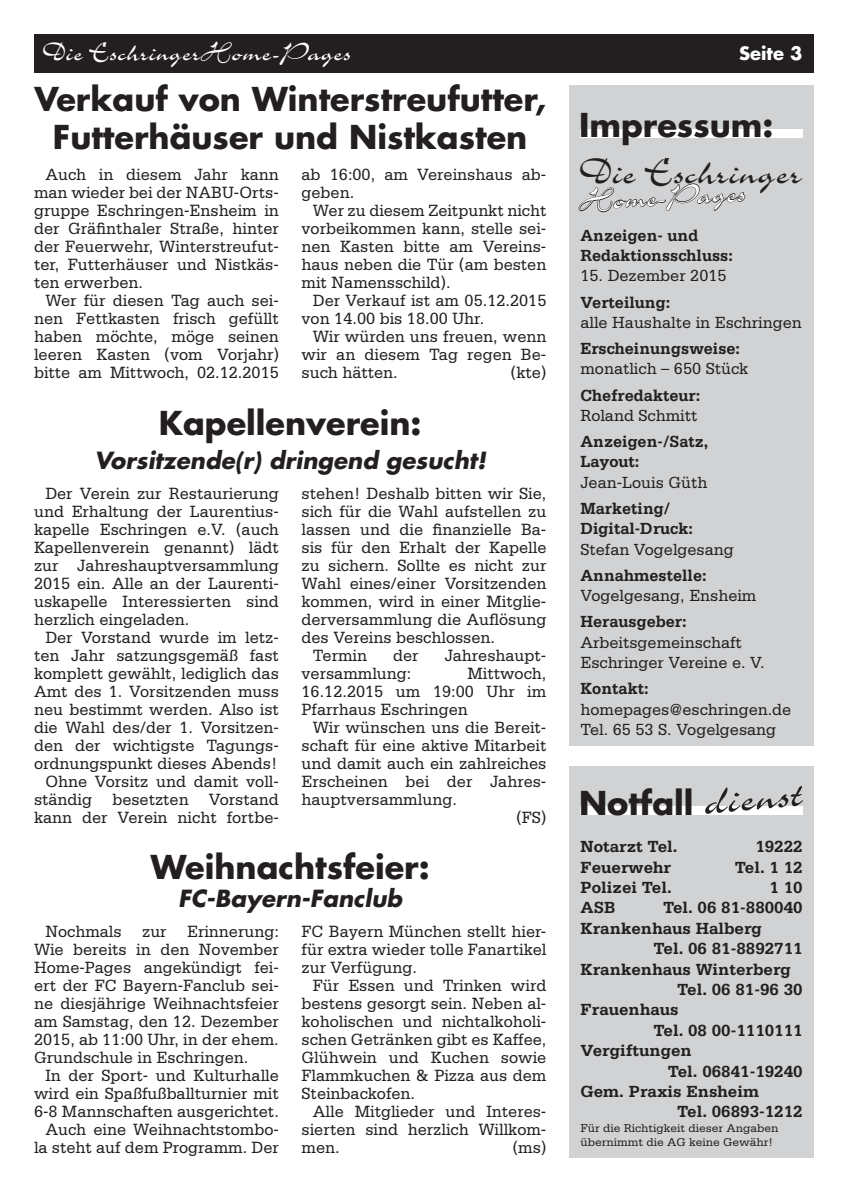
<style>
.page{position:relative;width:848px;height:1191px;background:#fff}
.page>*{position:absolute;margin:0;border:0;box-sizing:border-box;transform-origin:0 0}
.t1{font:48px "Charme LT";color:#231f20}
.t2{font:40.8px "Charme LT";color:#231f20}
.t3{font:32.2px "Charme LT";color:#fff}
.t4{font:700 32px/38.4px "Futura LT";color:#231f20;text-align:center}
.t5{font:29px "Charme LT";color:#fff}
.t6{font:italic 700 23px "Futura LT";color:#231f20}
.t7{font:700 18px "Futura LT";color:#fff}
.t8{font:17.2px/18px "Serifa LT";color:#231f20;text-align:justify;scale:.95 1}
.t9{font:700 17px "Serifa LT";color:#231f20}
.t10{font:17px/20.4px "Serifa LT";color:#231f20;scale:.96 1}
.t11{font:700 17px/20.4px "Serifa LT";color:#231f20;scale:.96 1}
.t12{font:12px/14.4px "Serifa LT";color:#231f20}
</style>
<div class="page">
<div style="left:34px;top:34px;width:780px;height:38px;background:#231f20"></div>
<div style="left:569px;top:85px;width:245px;height:661px;background:#d1d2d4"></div>
<div style="left:569px;top:766px;width:245px;height:391px;background:#d1d2d4"></div>
<div style="left:580px;top:806px;width:222px;height:8px;background:#fff"></div>
<div style="left:580px;top:129px;width:222px;height:8px;background:#fff"></div>
<svg style="left:578px;top:183px;width:167px;height:30px"></svg>
<h3 class="t5" style="left:43px;top:38px;width:310px">Die EschringerHome-Pages</h3>
<p class="t7" style="left:739px;top:42px;width:65px">Seite 3</p>
<h3 class="t4" style="left:34px;top:79px;width:513px">Verkauf von Winterstreufutter,<br>Futterhäuser und Nistkasten</h3>
<p class="t8" style="left:34px;top:165px;width:259px;text-indent:11px">Auch in diesem Jahr kann man wieder bei der NABU-Orts&shy;gruppe Eschringen-Ensheim in der Gräfinthaler Straße, hinter der Feuerwehr, Winterstreufut&shy;ter, Futterhäuser und Nistkäs&shy;ten erwerben.</p>
<p class="t8" style="left:34px;top:291px;width:259px;text-indent:11px">Wer für diesen Tag auch sei&shy;nen Fettkasten frisch gefüllt haben möchte, möge seinen leeren Kasten (vom Vorjahr) bitte am Mittwoch, 02.12.2015</p>
<p class="t8" style="left:301px;top:165px;width:259px">ab 16:00, am Vereinshaus ab&shy;geben.</p>
<p class="t8" style="left:301px;top:201px;width:259px;text-indent:11px">Wer zu diesem Zeitpunkt nicht vorbeikommen kann, stelle sei&shy;nen Kasten bitte am Vereins&shy;haus neben die Tür (am besten mit Namensschild).</p>
<p class="t8" style="left:301px;top:291px;width:259px;text-indent:11px">Der Verkauf ist am 05.12.2015 von 14.00 bis 18.00 Uhr.</p>
<p class="t8" style="left:301px;top:327px;width:259px;text-indent:11px">Wir würden uns freuen, wenn wir an diesem Tag regen Be&shy;such hätten.</p>
<p class="t8" style="left:511px;top:363px;width:39px">(kte)</p>
<h3 class="t4" style="left:159px;top:404px;width:264px">Kapellenverein:</h3>
<h3 class="t6" style="left:94px;top:444px;width:393px">Vorsitzende(r) dringend gesucht!</h3>
<p class="t8" style="left:34px;top:485px;width:259px;text-indent:11px">Der Verein zur Restaurierung und Erhaltung der Laurentius&shy;kapelle Eschringen e.V. (auch Kapellenverein genannt) lädt zur Jahreshauptversammlung 2015 ein. Alle an der Laurenti&shy;uskapelle Interessierten sind herzlich eingeladen.</p>
<p class="t8" style="left:34px;top:629px;width:259px;text-align:right">Der Vorstand wurde im letz&shy;ten Jahr satzungsgemäß fast komplett gewählt, lediglich das<br>Amt des 1. Vorsitzenden muss neu bestimmt werden. Also ist die Wahl des/der 1. Vorsitzen&shy;den der wichtigste Tagungs&shy;ordnungspunkt dieses Abends!<br>Ohne Vorsitz und damit voll&shy;ständig besetzten Vorstand kann der Verein nicht fortbe-</p>
<p class="t8" style="left:301px;top:485px;width:259px">stehen! Deshalb bitten wir Sie,</p>
<p class="t8" style="left:301px;top:503px;width:259px">sich für die Wahl aufstellen zu</p>
<p class="t8" style="left:301px;top:521px;width:259px">lassen und die finanzielle Ba-</p>
<p class="t8" style="left:301px;top:539px;width:259px">sis für den Erhalt der Kapelle</p>
<p class="t8" style="left:301px;top:557px;width:259px">zu sichern. Sollte es nicht zur</p>
<p class="t8" style="left:301px;top:575px;width:259px">Wahl eines/einer Vorsitzenden</p>
<p class="t8" style="left:301px;top:593px;width:259px">kommen, wird in einer Mitglie-</p>
<p class="t8" style="left:301px;top:611px;width:259px">derversammlung die Auflösung</p>
<p class="t8" style="left:301px;top:629px;width:205px">des Vereins beschlossen.</p>
<p class="t8" style="left:313px;top:647px;width:59px">Termin</p>
<p class="t8" style="left:393px;top:647px;width:28px">der</p>
<p class="t8" style="left:444px;top:647px;width:109px">Jahreshaupt-</p>
<p class="t8" style="left:301px;top:665px;width:117px">versammlung:</p>
<p class="t8" style="left:301px;top:665px;width:259px;text-indent:166px">Mittwoch, 16.12.2015 um 19:00 Uhr im Pfarrhaus Eschringen</p>
<p class="t8" style="left:313px;top:719px;width:247px">Wir wünschen uns die Bereit-</p>
<p class="t8" style="left:301px;top:737px;width:259px">schaft für eine aktive Mitarbeit</p>
<p class="t8" style="left:301px;top:755px;width:259px">und damit auch ein zahlreiches</p>
<p class="t8" style="left:301px;top:773px;width:259px">Erscheinen bei der Jahres-</p>
<p class="t8" style="left:301px;top:791px;width:165px">hauptversammlung.</p>
<p class="t8" style="left:516px;top:809px;width:33px">(FS)</p>
<h3 class="t4" style="left:151px;top:847px;width:280px">Weihnachtsfeier:</h3>
<h3 class="t6" style="left:178px;top:882px;width:225px">FC-Bayern-Fanclub</h3>
<p class="t8" style="left:34px;top:922px;width:259px;text-indent:11px">Nochmals zur Erinnerung:<br>Wie bereits in den November Home-Pages angekündigt fei&shy;ert der FC Bayern-Fanclub sei&shy;ne diesjährige Weihnachtsfeier am Samstag, den 12. Dezember 2015, ab 11:00 Uhr, in der ehem.<br>Grundschule in Eschringen.</p>
<p class="t8" style="left:34px;top:1066px;width:259px;text-align:right">In der Sport- und Kulturhalle wird ein Spaßfußballturnier mit<br>6-8 Mannschaften ausgerichtet.<br>Auch eine Weihnachtstombo&shy;la steht auf dem Programm. Der</p>
<p class="t8" style="left:301px;top:922px;width:259px">FC Bayern München stellt hier&shy;für extra wieder tolle Fanartikel zur Verfügung.</p>
<p class="t8" style="left:301px;top:976px;width:259px;text-indent:11px">Für Essen und Trinken wird bestens gesorgt sein. Neben al&shy;koholischen und nichtalkoholi&shy;schen Getränken gibt es Kaffee, Glühwein und Kuchen sowie Flammkuchen &amp; Pizza aus dem Steinbackofen.</p>
<p class="t8" style="left:301px;top:1102px;width:259px;text-indent:11px">Alle Mitglieder und Interes&shy;sierten sind herzlich Willkom&shy;men.</p>
<p class="t8" style="left:513px;top:1138px;width:37px">(ms)</p>
<h3 class="t4" style="left:579px;top:106px;width:196px">Impressum:</h3>
<h2 class="t2" style="left:579px;top:153px;width:225px">Die Eschringer</h2>
<h3 class="t3" style="left:578px;top:185px;width:168px;rotate:-3deg">Home-Pages</h3>
<p class="t11" style="left:580px;top:225px;width:160px">Anzeigen- und<br>Redaktionsschluss:</p>
<p class="t10" style="left:580px;top:266px;width:154px">15. Dezember 2015</p>
<p class="t11" style="left:580px;top:292px;width:95px">Verteilung:</p>
<p class="t10" style="left:580px;top:312px;width:232px">alle Haushalte in Eschringen</p>
<p class="t11" style="left:580px;top:338px;width:168px">Erscheinungsweise:</p>
<p class="t10" style="left:580px;top:359px;width:176px">monatlich – 650 Stück</p>
<p class="t11" style="left:580px;top:385px;width:126px">Chefredakteur:</p>
<p class="t10" style="left:580px;top:405px;width:123px">Roland Schmitt</p>
<p class="t11" style="left:580px;top:431px;width:135px">Anzeigen-/Satz,<br>Layout:</p>
<p class="t10" style="left:580px;top:472px;width:134px">Jean-Louis Güth</p>
<p class="t11" style="left:580px;top:498px;width:119px">Marketing/<br>Digital-Druck:</p>
<p class="t10" style="left:580px;top:539px;width:161px">Stefan Vogelgesang</p>
<p class="t11" style="left:580px;top:565px;width:133px">Annahmestelle:</p>
<p class="t10" style="left:580px;top:585px;width:185px">Vogelgesang, Ensheim</p>
<p class="t11" style="left:580px;top:611px;width:112px">Herausgeber:</p>
<p class="t10" style="left:580px;top:632px;width:193px">Arbeitsgemeinschaft<br>Eschringer Vereine e. V.</p>
<p class="t11" style="left:580px;top:678px;width:72px">Kontakt:</p>
<p class="t10" style="left:580px;top:699px;width:221px">homepages@eschringen.de<br>Tel. 65 53 S. Vogelgesang</p>
<h3 class="t4" style="left:579px;top:783px;width:116px">Notfall</h3>
<h1 class="t1" style="left:701px;top:778px;width:101px;rotate:-5deg">dienst</h1>
<p class="t9" style="left:580px;top:836px;width:99px">Notarzt Tel.</p>
<p class="t9" style="left:755px;top:836px;width:49px">19222</p>
<p class="t9" style="left:580px;top:857px;width:92px">Feuerwehr</p>
<p class="t9" style="left:735px;top:857px;width:69px">Tel. 1 12</p>
<p class="t9" style="left:580px;top:877px;width:93px">Polizei Tel.</p>
<p class="t9" style="left:769px;top:877px;width:35px">1 10</p>
<p class="t9" style="left:580px;top:898px;width:36px">ASB</p>
<p class="t9" style="left:663px;top:898px;width:141px">Tel. 06 81-880040</p>
<p class="t9" style="left:580px;top:918px;width:183px">Krankenhaus Halberg</p>
<p class="t9" style="left:653px;top:938px;width:150px">Tel. 06 81-8892711</p>
<p class="t9" style="left:580px;top:959px;width:212px">Krankenhaus Winterberg</p>
<p class="t9" style="left:677px;top:979px;width:127px">Tel. 06 81-96 30</p>
<p class="t9" style="left:580px;top:1000px;width:100px">Frauenhaus</p>
<p class="t9" style="left:653px;top:1020px;width:150px">Tel. 08 00-1110111</p>
<p class="t9" style="left:580px;top:1040px;width:113px">Vergiftungen</p>
<p class="t9" style="left:667px;top:1061px;width:136px">Tel. 06841-19240</p>
<p class="t9" style="left:580px;top:1081px;width:180px">Gem. Praxis Ensheim</p>
<p class="t9" style="left:677px;top:1102px;width:127px">Tel. 06893-1212</p>
<p class="t12" style="left:580px;top:1120px;width:200px">Für die Richtigkeit dieser Angaben übernimmt die AG keine Gewähr!</p>
</div>
